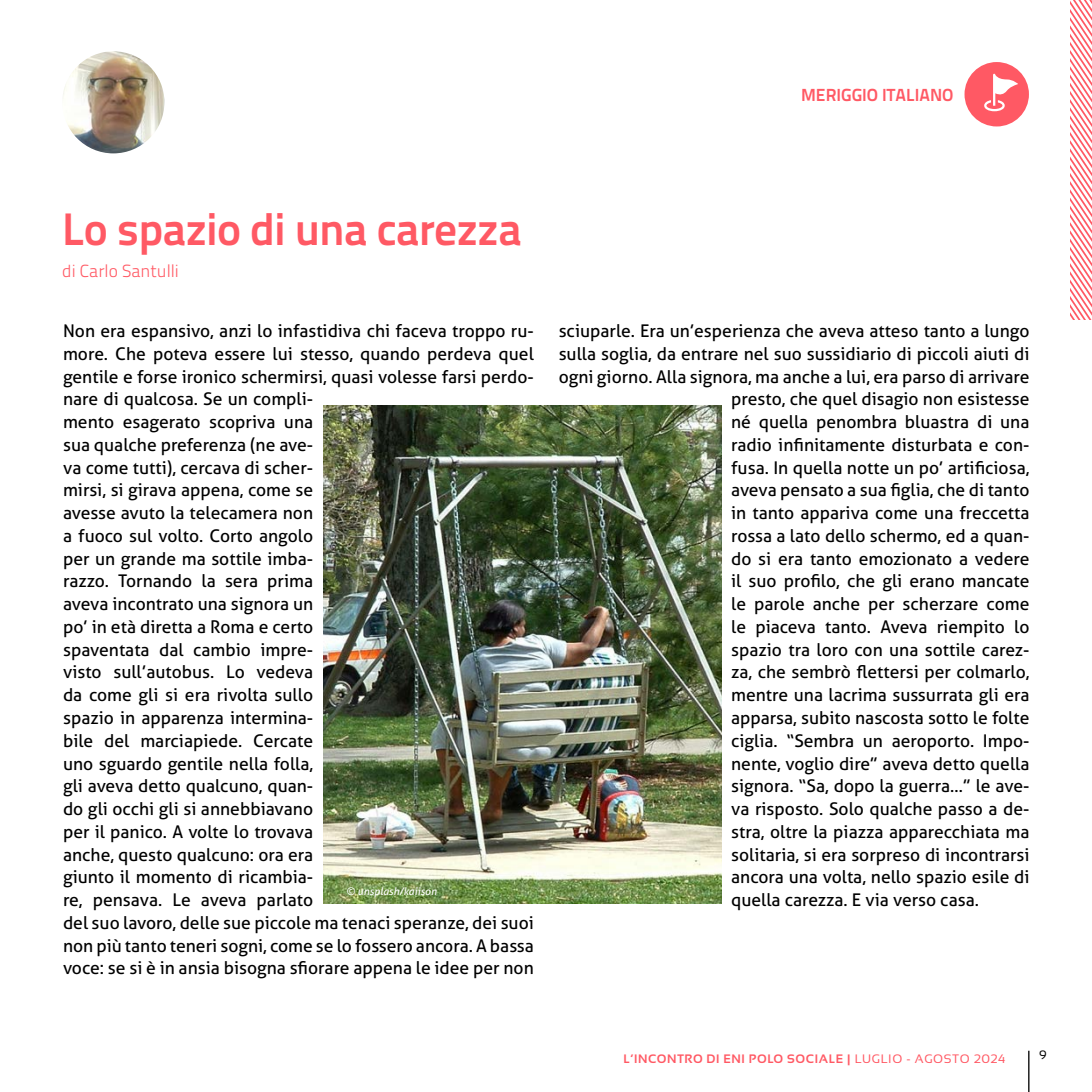
<style>
.page{position:relative;width:1092px;height:1092px;background:#fff}
.page>*{position:absolute;margin:0;border:0;box-sizing:border-box;transform-origin:0 0}
.t1{font:700 45.5px "Titillium Text 22 L";letter-spacing:-.02em;color:#ff5964}
.t2{font:17.5px/22.8px "Aller";color:#000}
.t3{font:700 17.5px "Titillium Text 22 L";color:#ff5964}
.t4{font:300 17.5px "Titillium Text 22 L";color:#ff5964}
.t5{font:700 12.25px "Sansation";letter-spacing:.05em;color:#ff5964}
.t6{font:12.25px "Sansation";color:#000}
.t7{font:italic 10.5px "Aller";color:#fff}
.s1{font-weight:400}
</style>
<div class="page">
<hr style="left:1028px;top:1050px;width:1px;height:41px;background:#000">
<svg style="left:1070px;top:0;width:21px;height:319px"></svg>
<div style="left:964px;top:62px;width:64px;height:64px;background:#ff5964;border-radius:50%"></div>
<svg style="left:984px;top:74px;width:34px;height:37px"></svg>
<img style="left:323px;top:405px;width:398px;height:498px">
<img style="left:62px;top:51px;width:102px;height:102px;border-radius:51px">
<p class="t3" style="left:801px;top:81px;width:154px">MERIGGIO ITALIANO</p>
<h1 class="t1" style="left:62px;top:194px;width:461px">Lo spazio di una carezza</h1>
<p class="t4" style="left:62px;top:258px;width:118px">di Carlo Santulli</p>
<p class="t2" style="left:63px;top:319px;width:472px">Non era espansivo, anzi lo infastidiva chi faceva troppo ru&shy;more. Che poteva essere lui stesso, quando perdeva quel gentile e forse ironico schermirsi, quasi volesse farsi perdo&shy;nare di qualcosa. Se un compli-<br>mento esagerato scopriva una<br>sua qualche preferenza (ne ave-<br>va come tutti), cercava di scher-<br>mirsi, si girava appena, come se<br>avesse avuto la telecamera non<br>a fuoco sul volto. Corto angolo<br>per un grande ma sottile imba-<br>razzo. Tornando la sera prima<br>aveva incontrato una signora un<br>po’ in età diretta a Roma e certo<br>spaventata dal cambio impre-<br>visto sull’autobus. Lo vedeva<br>da come gli si era rivolta sullo<br>spazio in apparenza intermina-<br>bile del marciapiede. Cercate<br>uno sguardo gentile nella folla,<br>gli aveva detto qualcuno, quan-<br>do gli occhi gli si annebbiavano<br>per il panico. A volte lo trovava<br>anche, questo qualcuno: ora era<br>giunto il momento di ricambia-<br>re, pensava. Le aveva parlato<br>del suo lavoro, delle sue piccole ma tenaci speranze, dei suoi non più tanto teneri sogni, come se lo fossero ancora. A bassa voce: se si è in ansia bisogna sfiorare appena le idee per non</p>
<p class="t2" style="left:558px;top:319px;width:472px">sciuparle. Era un’esperienza che aveva atteso tanto a lungo</p>
<p class="t2" style="left:558px;top:342px;width:472px">sulla soglia, da entrare nel suo sussidiario di piccoli aiuti di</p>
<p class="t2" style="left:558px;top:365px;width:472px">ogni giorno. Alla signora, ma anche a lui, era parso di arrivare</p>
<p class="t2" style="left:731px;top:387px;width:300px">presto, che quel disagio non esistesse</p>
<p class="t2" style="left:731px;top:410px;width:300px">né quella penombra bluastra di una</p>
<p class="t2" style="left:731px;top:433px;width:300px">radio infinitamente disturbata e con-</p>
<p class="t2" style="left:731px;top:456px;width:300px">fusa. In quella notte un po’ artificiosa,</p>
<p class="t2" style="left:731px;top:478px;width:300px">aveva pensato a sua figlia, che di tanto</p>
<p class="t2" style="left:731px;top:501px;width:300px">in tanto appariva come una freccetta</p>
<p class="t2" style="left:731px;top:524px;width:300px">rossa a lato dello schermo, ed a quan-</p>
<p class="t2" style="left:731px;top:547px;width:300px">do si era tanto emozionato a vedere</p>
<p class="t2" style="left:731px;top:569px;width:300px">il suo profilo, che gli erano mancate</p>
<p class="t2" style="left:731px;top:592px;width:300px">le parole anche per scherzare come</p>
<p class="t2" style="left:731px;top:615px;width:300px">le piaceva tanto. Aveva riempito lo</p>
<p class="t2" style="left:731px;top:638px;width:300px">spazio tra loro con una sottile carez-</p>
<p class="t2" style="left:731px;top:660px;width:300px">za, che sembrò flettersi per colmarlo,</p>
<p class="t2" style="left:731px;top:683px;width:300px">mentre una lacrima sussurrata gli era</p>
<p class="t2" style="left:731px;top:706px;width:300px">apparsa, subito nascosta sotto le folte</p>
<p class="t2" style="left:731px;top:729px;width:300px">ciglia. “Sembra un aeroporto. Impo-</p>
<p class="t2" style="left:731px;top:751px;width:300px">nente, voglio dire” aveva detto quella</p>
<p class="t2" style="left:731px;top:774px;width:300px">signora. “Sa, dopo la guerra…” le ave-</p>
<p class="t2" style="left:731px;top:797px;width:300px">va risposto. Solo qualche passo a de-</p>
<p class="t2" style="left:731px;top:820px;width:300px">stra, oltre la piazza apparecchiata ma</p>
<p class="t2" style="left:731px;top:842px;width:300px">solitaria, si era sorpreso di incontrarsi</p>
<p class="t2" style="left:731px;top:865px;width:300px">ancora una volta, nello spazio esile di</p>
<p class="t2" style="left:731px;top:888px;width:249px">quella carezza. E via verso casa.</p>
<p class="t7" style="left:346px;top:885px;width:92px">© unsplash/kaiison</p>
<p class="t5" style="left:623px;top:1051px;width:384px">L’INCONTRO DI ENI POLO SOCIALE | <span class="s1">LUGLIO - AGOSTO 2024</span></p>
<p class="t6" style="left:1039px;top:1047px;width:9px">9</p>
</div>
